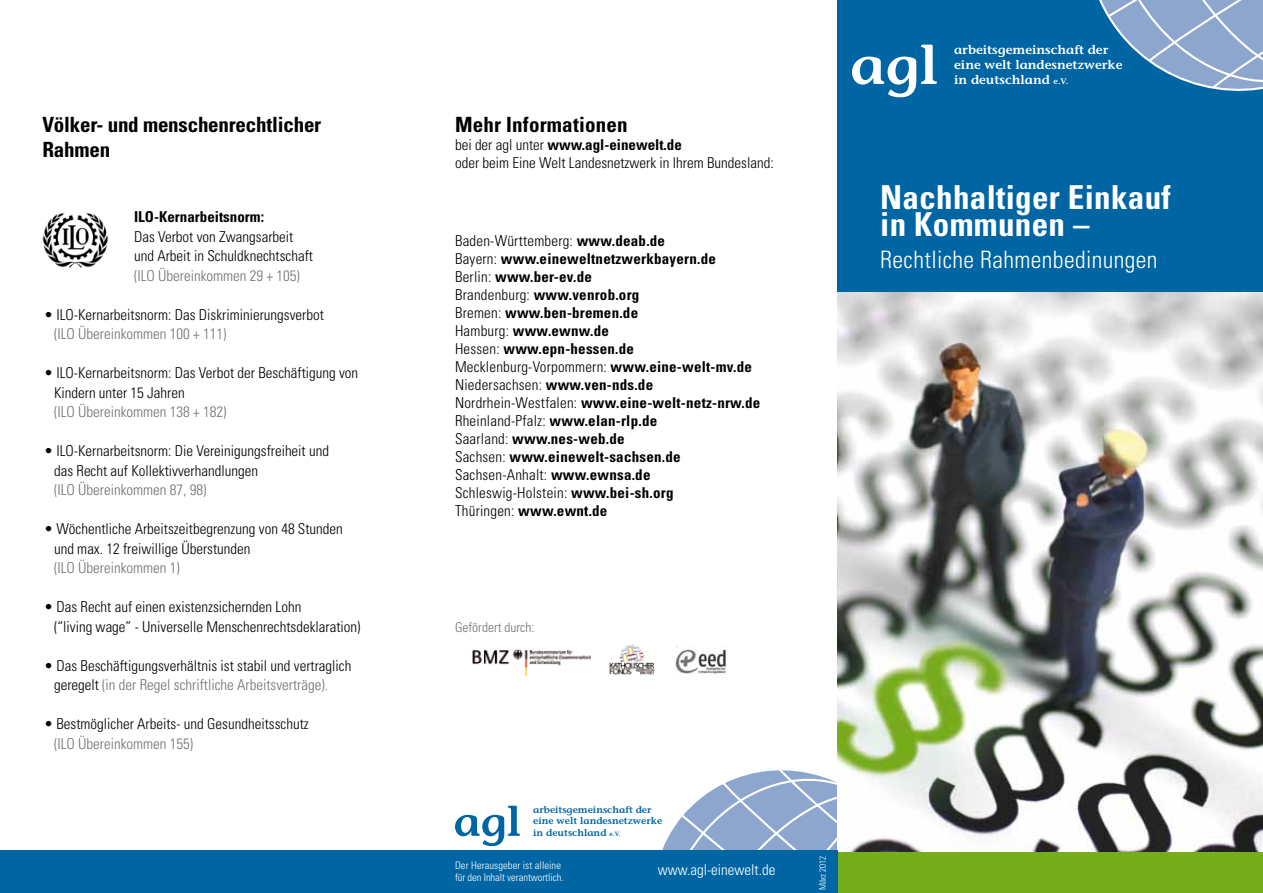
<style>
.page{position:relative;width:1263px;height:893px;background:#fff}
.page>*{position:absolute;margin:0;border:0;box-sizing:border-box;transform-origin:0 0}
.t1{font:700 condensed 33px/27px "Univers";letter-spacing:.01em;color:#fff}
.t2{font:300 condensed 24px "Univers";letter-spacing:.015em;color:#fff}
.t3{font:700 condensed 21px/25.2px "Univers";letter-spacing:-.01em;color:#000}
.t4{font:700 condensed 21px "Univers";letter-spacing:.01em;color:#000}
.t5{font:300 condensed 15px/19.5px "Univers";color:#000}
.t6{font:700 condensed 15px/18px "Univers";letter-spacing:.015em;color:#000}
.t7{font:300 condensed 15px "Univers";color:#707172}
.t8{font:300 condensed 15px "Univers";color:#fff}
.t9{font:300 condensed 13.5px "Univers";color:#707172}
.t10{font:600 12.3px/14.9px "Stone Informal";color:#fff;scale:1.05 1}
.t11{font:300 condensed 10.5px/12px "Univers";letter-spacing:-.005em;color:#fff}
.t12{font:600 9.45px/11.4px "Stone Informal";color:#0065a3;scale:1.05 1}
.t13{font:300 condensed 9px "Univers";color:#fff}
.s1{color:#707172}
.s2{font-weight:700}
.s3{font-weight:300}
.s4{font-size:8.25px}
.s5{font-size:6.3px}
</style>
<div class="page">
<div style="left:838px;top:0;width:425px;height:298px;background:#0065a3"></div>
<svg style="left:662px;top:754px;width:176px;height:96px"></svg>
<svg style="left:1099px;top:0;width:164px;height:91px"></svg>
<div style="left:838px;top:850px;width:425px;height:43px;background:#76ad1c"></div>
<img style="left:838px;top:292px;width:425px;height:559px">
<img style="left:43px;top:212px;width:66px;height:56px">
<div style="left:0;top:850px;width:838px;height:43px;background:#0065a3"></div>
<img style="left:675px;top:649px;width:51px;height:25px">
<img style="left:609px;top:644px;width:46px;height:30px">
<img style="left:472px;top:649px;width:119px;height:27px">
<svg style="left:852px;top:45px;width:85px;height:52px"></svg>
<svg style="left:455px;top:806px;width:65px;height:40px"></svg>
<h3 class="t3" style="left:43px;top:111px;width:280px">Völker- und menschenrechtlicher<br>Rahmen</h3>
<p class="t6" style="left:134px;top:208px;width:131px">ILO-Kernarbeitsnorm:</p>
<p class="t5" style="left:134px;top:227px;width:181px">Das Verbot von Zwangsarbeit und Arbeit in Schuldknechtschaft</p>
<p class="t7" style="left:134px;top:266px;width:167px">(ILO Übereinkommen 29 + 105)</p>
<p class="t5" style="left:44px;top:305px;width:281px">• ILO-Kernarbeitsnorm: Das Diskriminierungsverbot</p>
<p class="t7" style="left:54px;top:325px;width:174px">(ILO Übereinkommen 100 + 111)</p>
<p class="t5" style="left:54px;top:363px;width:306px;text-indent:-10px">• ILO-Kernarbeitsnorm: Das Verbot der Beschäftigung von<br>Kindern unter 15 Jahren</p>
<p class="t7" style="left:54px;top:403px;width:174px">(ILO Übereinkommen 138 + 182)</p>
<p class="t5" style="left:54px;top:441px;width:277px;text-indent:-10px">• ILO-Kernarbeitsnorm: Die Vereinigungsfreiheit und das Recht auf Kollektivverhandlungen</p>
<p class="t7" style="left:54px;top:481px;width:154px">(ILO Übereinkommen 87, 98)</p>
<p class="t5" style="left:54px;top:519px;width:290px;text-indent:-10px">• Wöchentliche Arbeitszeitbegrenzung von 48 Stunden und max. 12 freiwillige Überstunden</p>
<p class="t7" style="left:54px;top:559px;width:127px">(ILO Übereinkommen 1)</p>
<p class="t5" style="left:54px;top:597px;width:308px;text-indent:-10px">• Das Recht auf einen existenzsichernden Lohn<br>(“living wage” - Universelle Menschenrechtsdeklaration)</p>
<p class="t5" style="left:54px;top:656px;width:299px;text-indent:-10px">• Das Beschäftigungsverhältnis ist stabil und vertraglich geregelt <span class="s1">(in der Regel schriftliche Arbeitsverträge).</span></p>
<p class="t5" style="left:44px;top:714px;width:266px">• Bestmöglicher Arbeits- und Gesundheitsschutz</p>
<p class="t7" style="left:54px;top:734px;width:141px">(ILO Übereinkommen 155)</p>
<h3 class="t4" style="left:455px;top:111px;width:174px">Mehr Informationen</h3>
<p class="t5" style="left:455px;top:135px;width:320px;line-height:18px">bei der agl unter <span class="s2">www.agl-einewelt.de<br></span>oder beim Eine Welt Landesnetzwerk in Ihrem Bundesland:</p>
<p class="t6" style="left:455px;top:232px;width:307px"><span class="s3">Baden-Württemberg:</span> www.deab.de<br><span class="s3">Bayern:</span> www.eineweltnetzwerkbayern.de<br><span class="s3">Berlin:</span> www.ber-ev.de<br><span class="s3">Brandenburg:</span> www.venrob.org<br><span class="s3">Bremen:</span> www.ben-bremen.de<br><span class="s3">Hamburg:</span> www.ewnw.de<br><span class="s3">Hessen:</span> www.epn-hessen.de <span class="s3">Mecklenburg-Vorpommern:</span> www.eine-welt-mv.de <span class="s3">Niedersachsen:</span> www.ven-nds.de <span class="s3">Nordrhein-Westfalen:</span> www.eine-welt-netz-nrw.de <span class="s3">Rheinland-Pfalz:</span> www.elan-rlp.de<br><span class="s3">Saarland:</span> www.nes-web.de<br><span class="s3">Sachsen:</span> www.einewelt-sachsen.de <span class="s3">Sachsen-Anhalt:</span> www.ewnsa.de <span class="s3">Schleswig-Holstein:</span> www.bei-sh.org<br><span class="s3">Thüringen:</span> www.ewnt.de</p>
<p class="t9" style="left:455px;top:619px;width:81px">Gefördert durch:</p>
<p class="t10" style="left:954px;top:42px;width:162px">arbeitsgemeinschaft der eine welt landesnetzwerke in deutschland <span class="s4">e.V.</span></p>
<h1 class="t1" style="left:880px;top:184px;width:292px">Nachhaltiger Einkauf in Kommunen –</h1>
<h2 class="t2" style="left:880px;top:245px;width:279px">Rechtliche Rahmenbedinungen</h2>
<p class="t12" style="left:533px;top:804px;width:124px">arbeitsgemeinschaft der eine welt landesnetzwerke in deutschland <span class="s5">e.V.</span></p>
<p class="t11" style="left:455px;top:860px;width:110px">Der Herausgeber ist alleine für den Inhalt verantwortlich.</p>
<p class="t8" style="left:658px;top:861px;width:119px">www.agl-einewelt.de</p>
<p class="t13" style="left:817px;top:890px;width:36px;rotate:-90deg">März 2012</p>
</div>
